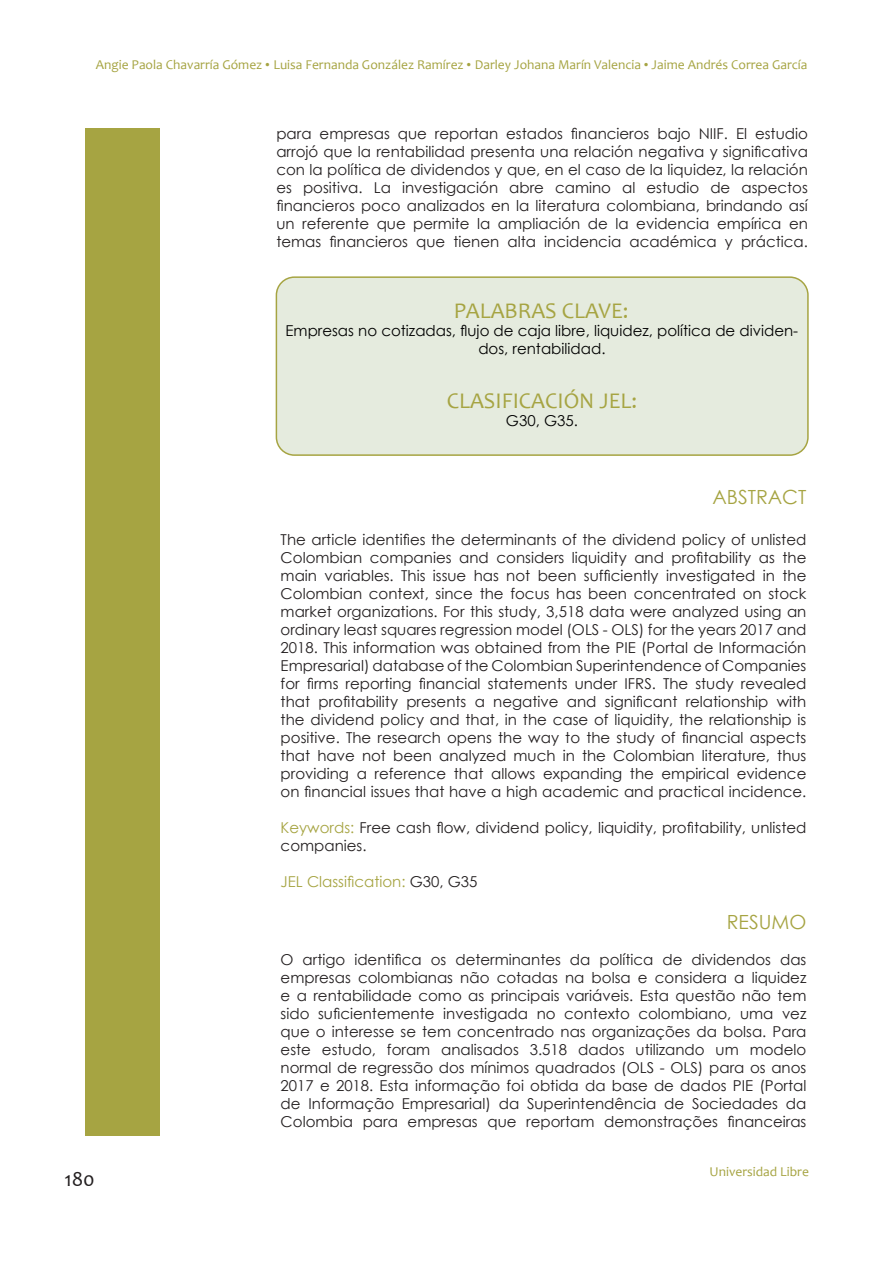
<style>
.page{position:relative;width:893px;height:1263px;background:#fff}
.page>*{position:absolute;margin:0;border:0;box-sizing:border-box;transform-origin:0 0}
.t1{font:22.5px "Candara";color:#a6a442}
.t2{font:21px "Candara";color:#231f20}
.Texto_resumen{font:19.5px "Century Gothic";color:#a6a442}
.Texto_resumen-2{font:15px/18px "Century Gothic";color:#231f20;text-align:justify}
.t3{font:15px/18px "Century Gothic";color:#000;text-align:center}
.Texto_resumen-3{font:15px "Century Gothic";color:#a6a442}
.t4{font:13.5px "Candara";color:#a6a442}
.s1{font-family:"Times New Roman"}
.s2{color:#a6a442}
.s3{color:#231f20}
</style>
<div class="page">
<div style="left:85px;top:128px;width:74px;height:1007px;background:#a6a442"></div>
<div style="left:276px;top:277px;width:532px;height:178px;background:#e5ebde;border-radius:18px"></div>
<div style="left:276px;top:276px;width:533px;height:180px;border:2px solid #a6a442;border-radius:18px"></div>
<p class="t4" style="left:96px;top:56px;width:713px">Angie Paola Chavarría Gómez <span class="s1">•</span> Luisa Fernanda González Ramírez <span class="s1">•</span> Darley Johana Marín Valencia <span class="s1">•</span> Jaime Andrés Correa García</p>
<p class="Texto_resumen-2" style="left:276px;top:124px;width:533px">para empresas que reportan estados financieros bajo NIIF. El estudio arrojó que la rentabilidad presenta una relación negativa y significativa con la política de dividendos y que, en el caso de la liquidez, la relación es positiva. La investigación abre camino al estudio de aspectos financieros poco analizados en la literatura colombiana, brindando así un referente que permite la ampliación de la evidencia empírica en temas financieros que tienen alta incidencia académica y práctica.</p>
<p class="t1" style="left:454px;top:297px;width:176px">PALABRAS CLAVE:</p>
<p class="t3" style="left:286px;top:321px;width:514px">Empresas no cotizadas, flujo de caja libre, liquidez, política de dividen&shy;dos, rentabilidad.</p>
<p class="t1" style="left:447px;top:387px;width:192px">CLASIFICACIÓN JEL:</p>
<p class="t3" style="left:506px;top:411px;width:73px">G30, G35.</p>
<h2 class="t2" style="left:64px;top:1166px;width:32px">180</h2>
<p class="Texto_resumen" style="left:712px;top:483px;width:96px">ABSTRACT</p>
<p class="Texto_resumen-2" style="left:281px;top:530px;width:527px">The article identifies the determinants of the dividend policy of unlisted Colombian companies and considers liquidity and profitability as the main variables. This issue has not been sufficiently investigated in the Colombian context, since the focus has been concentrated on stock market organizations. For this study, 3,518 data were analyzed using an ordinary least squares regression model (OLS - OLS) for the years 2017 and 2018. This information was obtained from the PIE (Portal de Información Empresarial) database of the Colombian Superintendence of Companies for firms reporting financial statements under IFRS. The study revealed that profitability presents a negative and significant relationship with the dividend policy and that, in the case of liquidity, the relationship is positive. The research opens the way to the study of financial aspects that have not been analyzed much in the Colombian literature, thus providing a reference that allows expanding the empirical evidence on financial issues that have a high academic and practical incidence.</p>
<p class="Texto_resumen-2" style="left:281px;top:818px;width:527px"><span class="s2">Keywords:</span> Free cash flow, dividend policy, liquidity, profitability, unlisted companies.</p>
<p class="Texto_resumen-3" style="left:281px;top:871px;width:198px">JEL Classification: <span class="s3">G30, G35</span></p>
<p class="Texto_resumen" style="left:727px;top:908px;width:81px">RESUMO</p>
<p class="Texto_resumen-2" style="left:281px;top:950px;width:527px">O artigo identifica os determinantes da política de dividendos das empresas colombianas não cotadas na bolsa e considera a liquidez e a rentabilidade como as principais variáveis. Esta questão não tem sido suficientemente investigada no contexto colombiano, uma vez que o interesse se tem concentrado nas organizações da bolsa. Para este estudo, foram analisados 3.518 dados utilizando um modelo normal de regressão dos mínimos quadrados (OLS - OLS) para os anos 2017 e 2018. Esta informação foi obtida da base de dados PIE (Portal de Informação Empresarial) da Superintendência de Sociedades da Colombia para empresas que reportam demonstrações financeiras</p>
<p class="t4" style="left:709px;top:1163px;width:101px">Universidad Libre</p>
</div>
